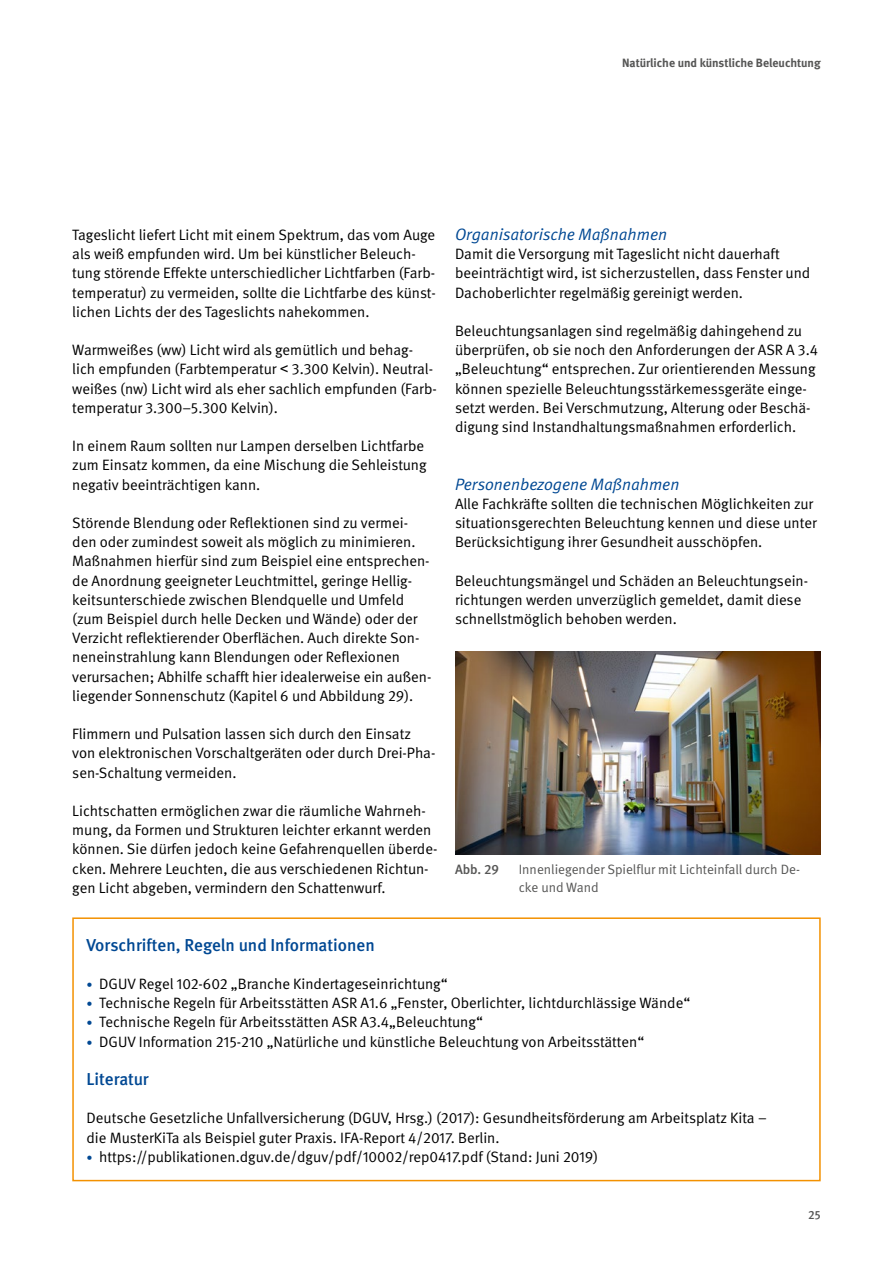
<style>
.page{position:relative;width:893px;height:1263px;background:#fff}
.page>*{position:absolute;margin:0;border:0;box-sizing:border-box;transform-origin:0 0}
.Ueberschriften_H3_ohne_Zahl{font:500 17.25px "DGUV Meta";color:#004893}
.Ueberschriften_H4_ohne_Zahl{font:italic 16.5px "DGUV Meta";color:#004893}
.Fließtext_FT{font:15px/19.2px "DGUV Meta";color:#000}
.Fließtext_FT_Abstand_nach_HD{font:15px/19.2px "DGUV Meta";color:#000}
.t1{font:13.5px/18px "DGUV Meta";color:#565655}
.t2{font:500 13.5px "DGUV Meta";color:#565655}
.t3{font:700 12px "DGUV Meta";color:#565655}
.t4{font:500 12px "DGUV Meta";color:#565655}
.s1{font-family:"Arial"}
.s2{font-size:12px;color:#004893}
</style>
<div class="page">
<img style="left:455px;top:652px;width:366px;height:203px">
<div style="left:72px;top:917px;width:749px;height:264px;border:2px solid #f39100"></div>
<p class="t3" style="left:622px;top:56px;width:200px">Natürliche und künstliche Beleuchtung</p>
<p class="Fließtext_FT" style="left:72px;top:226px;width:365px">Tageslicht liefert Licht mit einem Spektrum, das vom Auge als weiß empfunden wird. Um bei künstlicher Beleuch&shy;tung störende Effekte unterschiedlicher Lichtfarben (Farb&shy;temperatur) zu vermeiden, sollte die Lichtfarbe des künst&shy;lichen Lichts der des Tageslichts nahekommen.</p>
<p class="Fließtext_FT" style="left:72px;top:341px;width:366px">Warmweißes (ww) Licht wird als gemütlich und behag&shy;lich empfunden (Farbtemperatur <span class="s1">&lt;</span> 3.300 Kelvin). Neutral&shy;weißes (nw) Licht wird als eher sachlich empfunden (Farb&shy;temperatur 3.300–5.300 Kelvin).</p>
<p class="Fließtext_FT" style="left:72px;top:437px;width:356px">In einem Raum sollten nur Lampen derselben Lichtfarbe zum Einsatz kommen, da eine Mischung die Sehleistung negativ beeinträchtigen kann.</p>
<p class="Fließtext_FT" style="left:72px;top:514px;width:361px">Störende Blendung oder Reflektionen sind zu vermei&shy;den oder zumindest soweit als möglich zu minimieren.<br>Maßnahmen hierfür sind zum Beispiel eine entsprechen&shy;de Anordnung geeigneter Leuchtmittel, geringe Hellig&shy;keitsunterschiede zwischen Blendquelle und Umfeld (zum Beispiel durch helle Decken und Wände) oder der Verzicht reflektierender Oberflächen. Auch direkte Son&shy;neneinstrahlung kann Blendungen oder Reflexionen verursachen; Abhilfe schafft hier idealerweise ein außen&shy;liegender Sonnenschutz (Kapitel 6 und Abbildung 29).</p>
<p class="Fließtext_FT" style="left:72px;top:725px;width:365px">Flimmern und Pulsation lassen sich durch den Einsatz von elektronischen Vorschaltgeräten oder durch Drei-Pha&shy;sen-Schaltung vermeiden.</p>
<p class="Fließtext_FT" style="left:72px;top:802px;width:367px">Lichtschatten ermöglichen zwar die räumliche Wahrneh&shy;mung, da Formen und Strukturen leichter erkannt werden können. Sie dürfen jedoch keine Gefahrenquellen überde&shy;cken. Mehrere Leuchten, die aus verschiedenen Richtun&shy;gen Licht abgeben, vermindern den Schattenwurf.</p>
<p class="Ueberschriften_H4_ohne_Zahl" style="left:455px;top:225px;width:214px">Organisatorische Maßnahmen</p>
<p class="Fließtext_FT" style="left:455px;top:245px;width:357px">Damit die Versorgung mit Tageslicht nicht dauerhaft beeinträchtigt wird, ist sicherzustellen, dass Fenster und<br>Dachoberlichter regelmäßig gereinigt werden.</p>
<p class="Fließtext_FT" style="left:455px;top:322px;width:365px">Beleuchtungsanlagen sind regelmäßig dahingehend zu überprüfen, ob sie noch den Anforderungen der ASR A 3.4 „Beleuchtung“ entsprechen. Zur orientierenden Messung können spezielle Beleuchtungsstärkemessgeräte einge&shy;setzt werden. Bei Verschmutzung, Alterung oder Beschä&shy;digung sind Instandhaltungsmaßnahmen erforderlich.</p>
<p class="Ueberschriften_H4_ohne_Zahl" style="left:455px;top:474px;width:226px">Personenbezogene Maßnahmen</p>
<p class="Fließtext_FT" style="left:455px;top:494px;width:363px">Alle Fachkräfte sollten die technischen Möglichkeiten zur situationsgerechten Beleuchtung kennen und diese unter<br>Berücksichtigung ihrer Gesundheit ausschöpfen.</p>
<p class="Fließtext_FT" style="left:455px;top:571px;width:355px">Beleuchtungsmängel und Schäden an Beleuchtungsein&shy;richtungen werden unverzüglich gemeldet, damit diese schnellstmöglich behoben werden.</p>
<p class="t2" style="left:455px;top:861px;width:46px">Abb. 29</p>
<p class="t1" style="left:519px;top:860px;width:283px">Innenliegender Spielflur mit Lichteinfall durch De&shy;cke und Wand</p>
<h3 class="Ueberschriften_H3_ohne_Zahl" style="left:87px;top:934px;width:290px">Vorschriften, Regeln und Informationen</h3>
<p class="Fließtext_FT" style="left:87px;top:974px;width:363px"><span class="s2">•</span> DGUV Regel 102-602 „Branche Kindertageseinrichtung“</p>
<p class="Fließtext_FT" style="left:87px;top:994px;width:605px"><span class="s2">•</span> Technische Regeln für Arbeitsstätten ASR A1.6 „Fenster, Oberlichter, lichtdurchlässige Wände“</p>
<p class="Fließtext_FT" style="left:87px;top:1013px;width:398px"><span class="s2">•</span> Technische Regeln für Arbeitsstätten ASR A3.4„Beleuchtung“</p>
<p class="Fließtext_FT" style="left:87px;top:1032px;width:559px"><span class="s2">•</span> DGUV Information 215-210 „Natürliche und künstliche Beleuchtung von Arbeitsstätten“</p>
<h3 class="Ueberschriften_H3_ohne_Zahl" style="left:87px;top:1069px;width:64px">Literatur</h3>
<p class="Fließtext_FT_Abstand_nach_HD" style="left:87px;top:1109px;width:682px">Deutsche Gesetzliche Unfallversicherung (DGUV, Hrsg.) (2017): Gesundheitsförderung am Arbeitsplatz Kita – die MusterKiTa als Beispiel guter Praxis. IFA-Report 4/2017. Berlin.</p>
<p class="Fließtext_FT" style="left:87px;top:1147px;width:513px"><span class="s2">•</span> https://publikationen.dguv.de/dguv/pdf/10002/rep0417.pdf (Stand: Juni 2019)</p>
<p class="t4" style="left:808px;top:1208px;width:14px">25</p>
</div>
